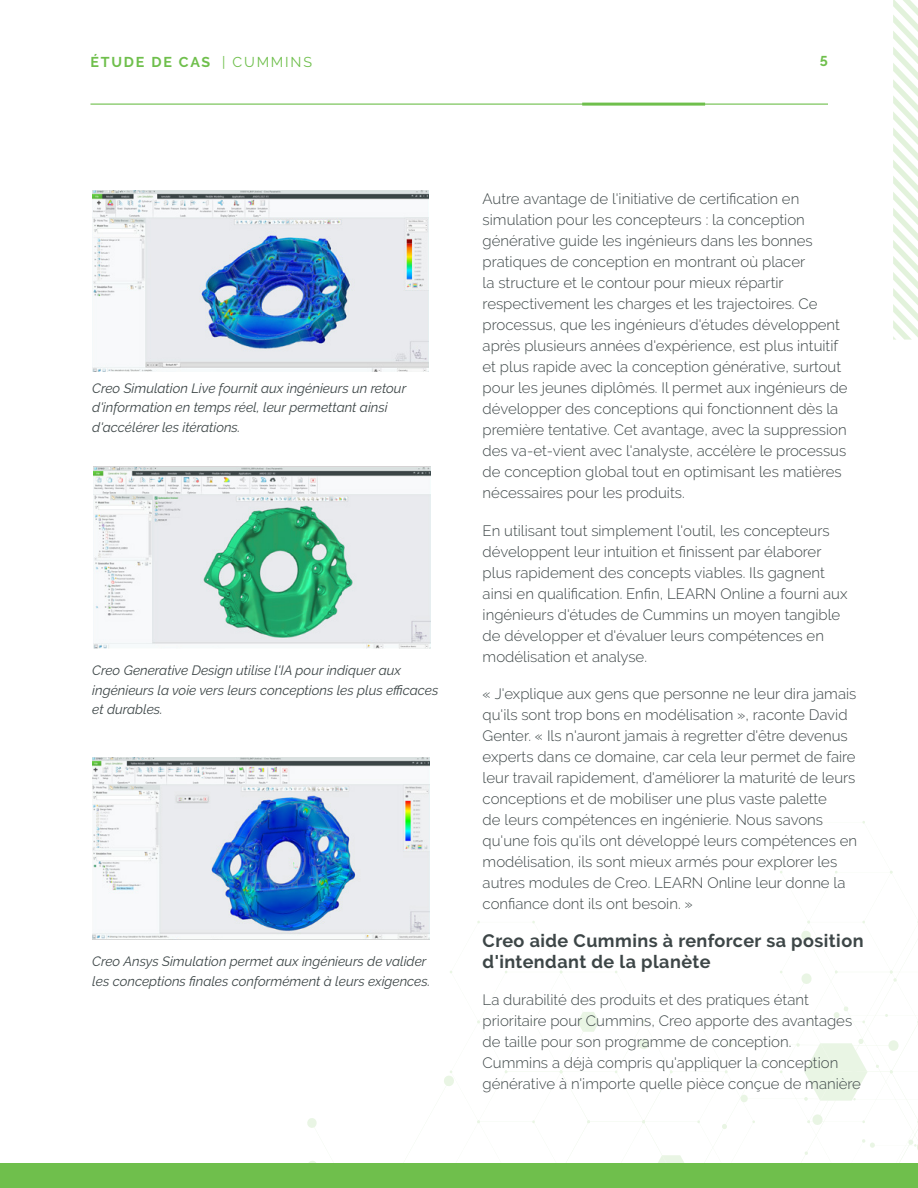
<style>
.page{position:relative;width:918px;height:1188px;background:#fff}
.page>*{position:absolute;margin:0;border:0;box-sizing:border-box;transform-origin:0 0}
.t1{font:700 18px/21px "PTC Raleway";letter-spacing:.025em;color:#3d4647}
.t2{font:300 15px/21px "PTC Raleway";color:#3d4647}
.t3{font:700 14.25px "PTC Raleway";letter-spacing:.125em;color:#6fbf4c}
.t4{font:italic 13.5px/19.5px "PTC Raleway";color:#3d4647}
.s1{font-weight:400}
</style>
<div class="page">
<div style="left:0;top:1164px;width:918px;height:24px;background:#6fbf4c"></div>
<hr style="left:90px;top:104px;width:738px;height:1px;background:#6fbf4c">
<svg style="left:893px;top:0;width:25px;height:340px"></svg>
<svg style="left:284px;top:821px;width:634px;height:343px"></svg>
<hr style="left:582px;top:103px;width:123px;height:3px;background:#6fbf4c">
<img style="left:92px;top:190px;width:336px;height:182px">
<img style="left:94px;top:467px;width:337px;height:181px">
<img style="left:92px;top:757px;width:337px;height:182px">
<p class="t3" style="left:90px;top:54px;width:223px">ÉTUDE DE CAS <span class="s1">| CUMMINS</span></p>
<p class="t3" style="left:820px;top:53px;width:10px">5</p>
<p class="t4" style="left:92px;top:378px;width:315px">Creo Simulation Live fournit aux ingénieurs un retour d'information en temps réel, leur permettant ainsi d'accélérer les itérations.</p>
<p class="t4" style="left:92px;top:660px;width:348px">Creo Generative Design utilise l'IA pour indiquer aux ingénieurs la voie vers leurs conceptions les plus efficaces et durables.</p>
<p class="t4" style="left:92px;top:952px;width:340px">Creo Ansys Simulation permet aux ingénieurs de valider les conceptions finales conformément à leurs exigences.</p>
<p class="t2" style="left:483px;top:188px;width:367px">Autre avantage de l'initiative de certification en simulation pour les concepteurs : la conception générative guide les ingénieurs dans les bonnes pratiques de conception en montrant où placer<br>la structure et le contour pour mieux répartir respectivement les charges et les trajectoires. Ce processus, que les ingénieurs d'études développent après plusieurs années d'expérience, est plus intuitif et plus rapide avec la conception générative, surtout pour les jeunes diplômés. Il permet aux ingénieurs de développer des conceptions qui fonctionnent dès la première tentative. Cet avantage, avec la suppression des va-et-vient avec l'analyste, accélère le processus de conception global tout en optimisant les matières nécessaires pour les produits.</p>
<p class="t2" style="left:483px;top:520px;width:366px">En utilisant tout simplement l'outil, les concepteurs développent leur intuition et finissent par élaborer plus rapidement des concepts viables. Ils gagnent ainsi en qualification. Enfin, LEARN Online a fourni aux ingénieurs d'études de Cummins un moyen tangible de développer et d'évaluer leurs compétences en modélisation et analyse.</p>
<p class="t2" style="left:483px;top:683px;width:376px">« J'explique aux gens que personne ne leur dira jamais qu'ils sont trop bons en modélisation », raconte David Genter. « Ils n'auront jamais à regretter d'être devenus experts dans ce domaine, car cela leur permet de faire leur travail rapidement, d'améliorer la maturité de leurs conceptions et de mobiliser une plus vaste palette<br>de leurs compétences en ingénierie. Nous savons qu'une fois qu'ils ont développé leurs compétences en modélisation, ils sont mieux armés pour explorer les autres modules de Creo. LEARN Online leur donne la confiance dont ils ont besoin. »</p>
<p class="t1" style="left:483px;top:930px;width:382px">Creo aide Cummins à renforcer sa position d'intendant de la planète</p>
<p class="t2" style="left:483px;top:989px;width:380px">La durabilité des produits et des pratiques étant prioritaire pour Cummins, Creo apporte des avantages de taille pour son programme de conception.<br>Cummins a déjà compris qu'appliquer la conception générative à n'importe quelle pièce conçue de manière</p>
</div>
